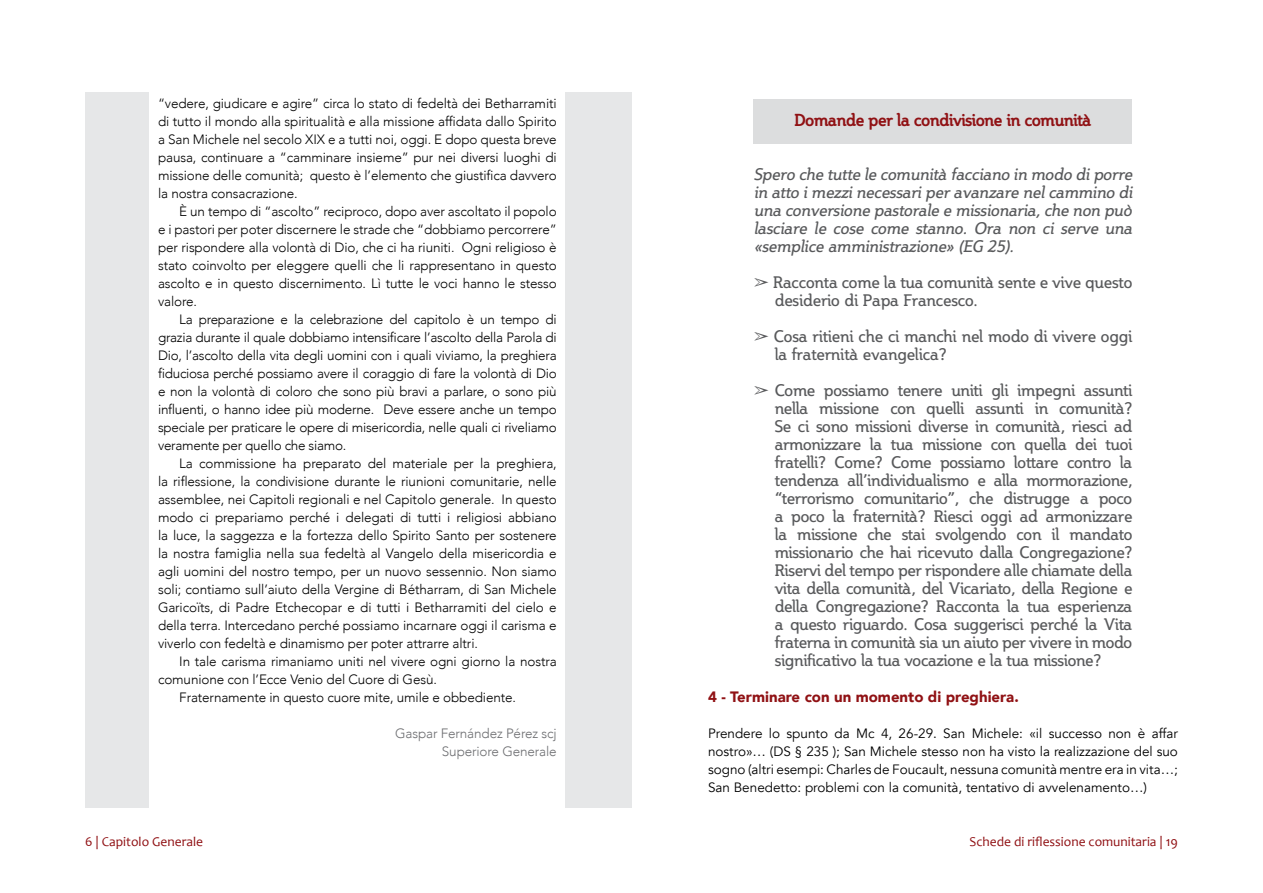
<style>
.page{position:relative;width:1263px;height:893px;background:#fff}
.page>*{position:absolute;margin:0;border:0;box-sizing:border-box;transform-origin:0 0}
.t1{font:16.5px/18px "Steinem";color:#58595b}
.t2{font:italic 16.5px/18px "Steinem";color:#58595b;text-align:justify}
.t3{font:700 16.5px "Steinem";color:#901114}
.t4{font:900 15px "Avenir";color:#901114}
.t5{font:300 13.5px/18px "Avenir";letter-spacing:-.01em;color:#000;text-align:justify}
.t6{font:13.5px/18px "Avenir";color:#000;text-align:justify}
.t7{font:13.5px "Candara";color:#901114}
.t8{font:300 13.5px/18px "Avenir";letter-spacing:-.01em;color:#6d6e71;text-align:right}
.s1{font-family:"Arial Unicode MS"}
</style>
<div class="page">
<div style="left:85px;top:92px;width:546px;height:716px;background:#e6e7e8"></div>
<div style="left:150px;top:89px;width:415px;height:719px;background:#fff"></div>
<div style="left:754px;top:100px;width:378px;height:44px;background:#dcddde"></div>
<p class="t5" style="left:158px;top:94px;width:400px">“vedere, giudicare e agire” circa lo stato di fedeltà dei Betharramiti di tutto il mondo alla spiritualità e alla missione affidata dallo Spirito a San Michele nel secolo XIX e a tutti noi, oggi. E dopo questa breve pausa, continuare a “camminare insieme” pur nei diversi luoghi di missione delle comunità; questo è l’elemento che giustifica davvero la nostra consacrazione.</p>
<p class="t5" style="left:158px;top:202px;width:400px;text-indent:21px">È un tempo di “ascolto” reciproco, dopo aver ascoltato il popolo e i pastori per poter discernere le strade che “dobbiamo percorrere” per rispondere alla volontà di Dio, che ci ha riuniti. Ogni religioso è stato coinvolto per eleggere quelli che li rappresentano in questo ascolto e in questo discernimento. Lì tutte le voci hanno le stesso valore.</p>
<p class="t5" style="left:158px;top:310px;width:400px;text-indent:21px">La preparazione e la celebrazione del capitolo è un tempo di grazia durante il quale dobbiamo intensificare l’ascolto della Parola di Dio, l’ascolto della vita degli uomini con i quali viviamo, la preghiera fiduciosa perché possiamo avere il coraggio di fare la volontà di Dio e non la volontà di coloro che sono più bravi a parlare, o sono più influenti, o hanno idee più moderne. Deve essere anche un tempo speciale per praticare le opere di misericordia, nelle quali ci riveliamo veramente per quello che siamo.</p>
<p class="t5" style="left:158px;top:454px;width:400px;text-indent:21px">La commissione ha preparato del materiale per la preghiera, la riflessione, la condivisione durante le riunioni comunitarie, nelle assemblee, nei Capitoli regionali e nel Capitolo generale. In questo modo ci prepariamo perché i delegati di tutti i religiosi abbiano la luce, la saggezza e la fortezza dello Spirito Santo per sostenere la nostra famiglia nella sua fedeltà al Vangelo della misericordia e agli uomini del nostro tempo, per un nuovo sessennio. Non siamo soli; contiamo sull’aiuto della Vergine di Bétharram, di San Michele Garicoïts, di Padre Etchecopar e di tutti i Betharramiti del cielo e della terra. Intercedano perché possiamo incarnare oggi il carisma e viverlo con fedeltà e dinamismo per poter attrarre altri.</p>
<p class="t5" style="left:179px;top:652px;width:379px">In tale carisma rimaniamo uniti nel vivere ogni giorno la nostra</p>
<p class="t5" style="left:158px;top:670px;width:280px">comunione con l’Ecce Venio del Cuore di Gesù.</p>
<p class="t5" style="left:179px;top:688px;width:338px">Fraternamente in questo cuore mite, umile e obbediente.</p>
<p class="t8" style="left:395px;top:724px;width:163px">Gaspar Fernández Pérez scj<br>Superiore Generale</p>
<p class="t3" style="left:794px;top:111px;width:298px">Domande per la condivisione in comunità</p>
<p class="t2" style="left:754px;top:166px;width:380px">Spero che tutte le comunità facciano in modo di porre in atto i mezzi necessari per avanzare nel cammino di una conversione pastorale e missionaria, che non può lasciare le cose come stanno. Ora non ci serve una «semplice amministrazione» (EG 25).</p>
<p class="t1" style="left:775px;top:274px;width:359px;text-indent:-21px"><span class="s1">➢</span> Racconta come la tua comunità sente e vive questo desiderio di Papa Francesco.</p>
<p class="t1" style="left:775px;top:328px;width:359px;text-indent:-21px"><span class="s1">➢</span> Cosa ritieni che ci manchi nel modo di vivere oggi la fraternità evangelica?</p>
<p class="t1" style="left:775px;top:382px;width:359px;text-align:justify;text-indent:-21px"><span class="s1">➢</span> Come possiamo tenere uniti gli impegni assunti nella missione con quelli assunti in comunità?<br>Se ci sono missioni diverse in comunità, riesci ad armonizzare la tua missione con quella dei tuoi fratelli? Come? Come possiamo lottare contro la tendenza all’individualismo e alla mormorazione, “terrorismo comunitario”, che distrugge a poco a poco la fraternità? Riesci oggi ad armonizzare la missione che stai svolgendo con il mandato missionario che hai ricevuto dalla Congregazione?<br>Riservi del tempo per rispondere alle chiamate della vita della comunità, del Vicariato, della Regione e della Congregazione? Racconta la tua esperienza a questo riguardo. Cosa suggerisci perché la Vita fraterna in comunità sia un aiuto per vivere in modo significativo la tua vocazione e la tua missione?</p>
<p class="t4" style="left:708px;top:684px;width:312px">4 - Terminare con un momento di preghiera.</p>
<p class="t6" style="left:708px;top:725px;width:471px">Prendere lo spunto da Mc 4, 26-29. San Michele: «il successo non è affar nostro»… (DS § 235 ); San Michele stesso non ha visto la realizzazione del suo sogno (altri esempi: Charles de Foucault, nessuna comunità mentre era in vita…; San Benedetto: problemi con la comunità, tentativo di avvelenamento…)</p>
<p class="t7" style="left:85px;top:833px;width:120px">6 | Capitolo Generale</p>
<p class="t7" style="left:969px;top:833px;width:210px">Schede di riflessione comunitaria | 19</p>
</div>
